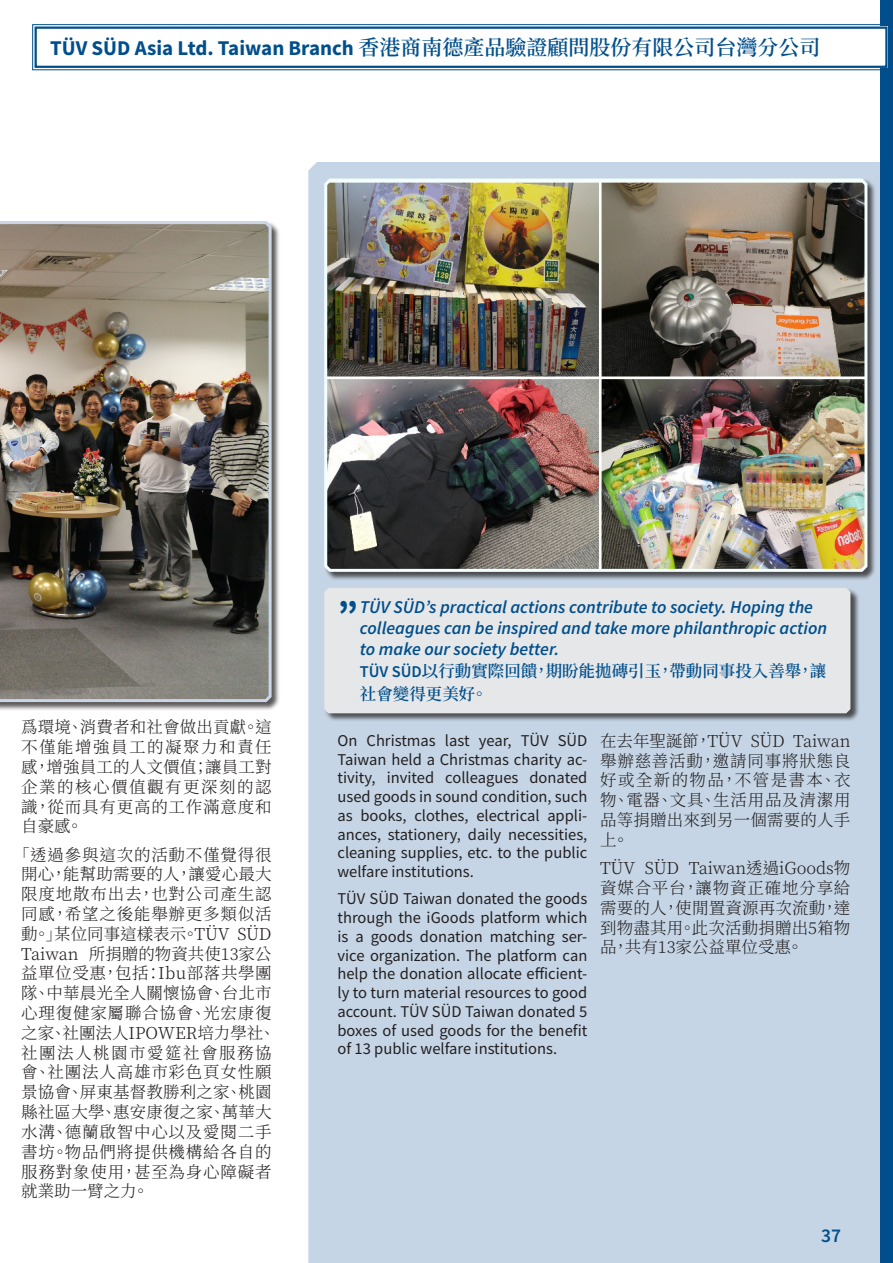
<style>
.page{position:relative;width:893px;height:1263px;background:#fff}
.page>*{position:absolute;margin:0;border:0;box-sizing:border-box;transform-origin:0 0}
.t1{font:700 37.5px "Source Sans Pro";color:#004f8c}
.Überschrift_Eintrag{font:700 21px "Source Sans Pro";color:#004f8c}
.t2{font:600 19.5px "Source Sans Pro";color:#004f8c}
.Textbox_Grey_Blue_Fo{font:italic 600 18px/21px "Source Sans Pro";color:#004f8c}
.Main_Text_Chinese{font:300 16.5px/19.8px "Source Han Serif TC";letter-spacing:.045em;color:#231f20;text-align:justify}
.Main_Text_English{font:16.5px/18.8px "Source Sans Pro";color:#231f20;text-align:justify}
.Textbox_Grey_Blue_Fo-2{font:600 16.5px/22.5px "Source Han Serif TC";color:#004f8c}
.s1{font-family:"Source Han Serif TC";font-weight:600}
.s2{font-family:"Source Sans Pro"}
</style>
<div class="page">
<div style="left:308px;top:162px;width:572px;height:1101px;background:#c5d5e5"></div>
<div style="left:324px;top:178px;width:552px;height:403px;background:#231f20;opacity:.75"></div>
<img style="left:323px;top:176px;width:546px;height:397px">
<div style="left:0;top:221px;width:281px;height:490px;background:#231f20;opacity:.75"></div>
<img style="left:0;top:221px;width:273px;height:483px">
<div style="left:880px;top:0;width:13px;height:1263px;background:#004f8c"></div>
<svg style="left:32px;top:24px;width:856px;height:47px"></svg>
<div style="left:35px;top:27px;width:852px;height:41px;border:2px solid #004f8c"></div>
<div style="left:324px;top:588px;width:536px;height:134px;background:#231f20;opacity:.75"></div>
<div style="left:324px;top:588px;width:526px;height:125px;background:#e6e7e9"></div>
<p class="Überschrift_Eintrag" style="left:50px;top:34px;width:772px">TÜV SÜD Asia Ltd. Taiwan Branch <span class="s1">香港商南德產品驗證顧問股份有限公司台灣分公司</span></p>
<p class="Main_Text_Chinese" style="left:21px;top:718px;width:252px">爲環境、消費者和社會做出貢獻。這不僅能增強員工的凝聚力和責任感，增強員工的人文價值；讓員工對企業的核心價值觀有更深刻的認識，從而具有更高的工作滿意度和自豪感。</p>
<p class="Main_Text_Chinese" style="left:21px;top:845px;width:256px;text-align:left;text-indent:-8px">「透過參與這次的活動不僅覺得很開心，能幫助需要的人，讓愛心最大限度地散布出去，也對公司產生認同感，希望之後能舉辦更多類似活動。」某位同事這樣表示。TÜV SÜD<br>Taiwan 所捐贈的物資共使13家公益單位受惠，包括：Ibu部落共學團隊、中華晨光全人關懷協會、台北市心理復健家屬聯合協會、光宏康復之家、社團法人IPOWER培力學社、社團法人桃園市愛筵社會服務協會、社團法人高雄市彩色頁女性願景協會、屏東基督教勝利之家、桃園縣社區大學、惠安康復之家、萬華大水溝、德蘭啟智中心以及愛閱二手書坊。物品們將提供機構給各自的服務對象使用，甚至為身心障礙者就業助一臂之力。</p>
<p class="Textbox_Grey_Blue_Fo" style="left:360px;top:596px;width:469px">TÜV SÜD’s practical actions contribute to society. Hoping the colleagues can be inspired and take more philanthropic action to make our society better.</p>
<p class="Textbox_Grey_Blue_Fo-2" style="left:360px;top:660px;width:468px"><span class="s2">TÜV SÜD</span>以行動實際回饋，期盼能拋磚引玉，帶動同事投入善舉，讓社會變得更美好。</p>
<p class="t1" style="left:338px;top:589px;width:22px">”</p>
<p class="Main_Text_English" style="left:337px;top:731px;width:251px">On Christmas last year, TÜV SÜD Taiwan held a Christmas charity ac&shy;tivity, invited colleagues donated used goods in sound condition, such as books, clothes, electrical appli&shy;ances, stationery, daily necessities, cleaning supplies, etc. to the public welfare institutions.</p>
<p class="Main_Text_English" style="left:337px;top:889px;width:251px">TÜV SÜD Taiwan donated the goods through the iGoods platform which is a goods donation matching ser&shy;vice organization. The platform can help the donation allocate efficient&shy;ly to turn material resources to good account. TÜV SÜD Taiwan donated 5 boxes of used goods for the benefit of 13 public welfare institutions.</p>
<p class="Main_Text_Chinese" style="left:600px;top:731px;width:252px">在去年聖誕節，TÜV SÜD Taiwan舉辦慈善活動，邀請同事將狀態良好或全新的物品，不管是書本、衣物、電器、文具、生活用品及清潔用品等捐贈出來到另一個需要的人手上。</p>
<p class="Main_Text_Chinese" style="left:600px;top:858px;width:252px">TÜV SÜD Taiwan透過iGoods物資媒合平台，讓物資正確地分享給需要的人，使閒置資源再次流動，達到物盡其用。此次活動捐贈出5箱物品，共有13家公益單位受惠。</p>
<p class="t2" style="left:821px;top:1223px;width:21px">37</p>
</div>
